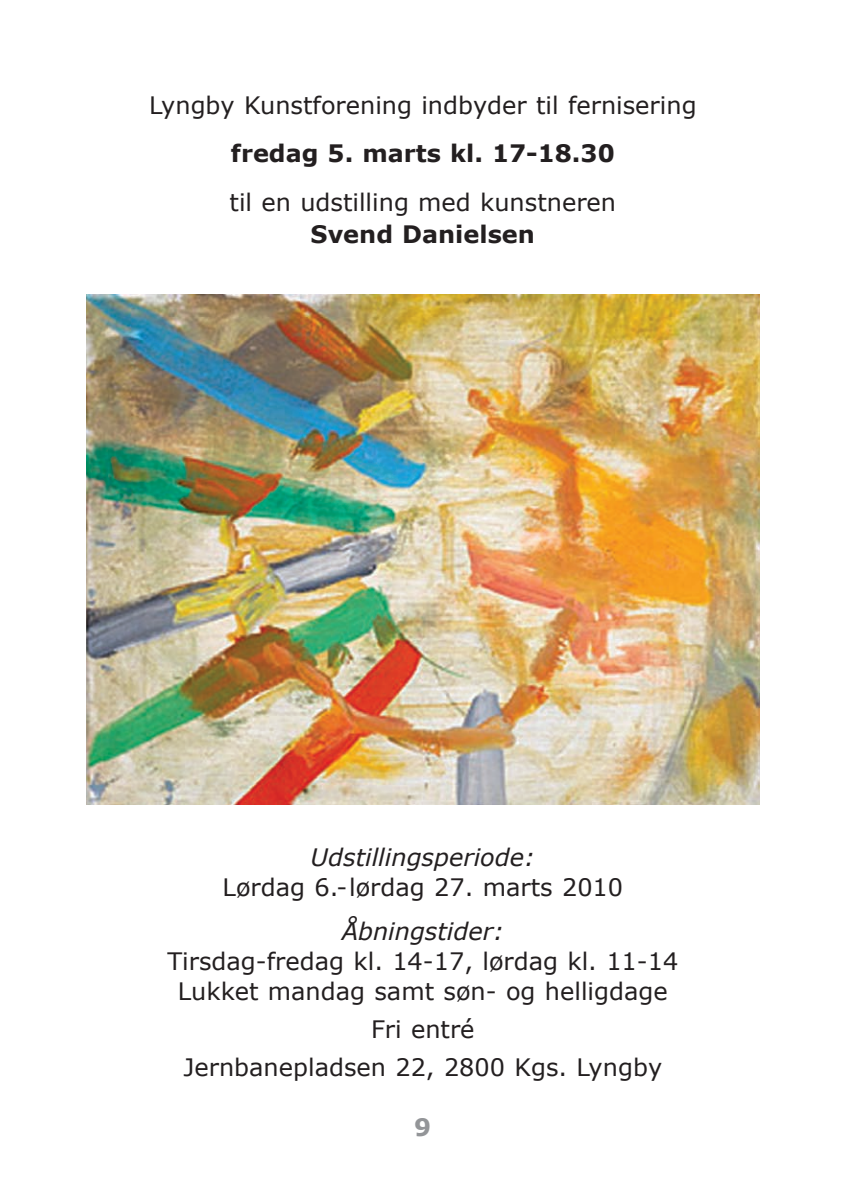
<style>
.page{position:relative;width:842px;height:1190px;background:#fff}
.page>*{position:absolute;margin:0;border:0;box-sizing:border-box;transform-origin:0 0}
.t1{font:24px/30px "Verdana";color:#231f20;text-align:center}
.t2{font:700 24px "Verdana";color:#231f20}
.t3{font:italic 24px "Verdana";color:#231f20}
.t4{font:700 24px "Verdana";color:#939598}
</style>
<div class="page">
<img style="left:86px;top:294px;width:674px;height:511px">
<p class="t1" style="left:149px;top:90px;width:548px">Lyngby Kunstforening indbyder til fernisering</p>
<p class="t2" style="left:231px;top:138px;width:385px">fredag 5. marts kl. 17-18.30</p>
<p class="t1" style="left:229px;top:186px;width:388px">til en udstilling med kunstneren</p>
<p class="t2" style="left:310px;top:218px;width:226px">Svend Danielsen</p>
<p class="t3" style="left:310px;top:841px;width:226px">Udstillingsperiode:</p>
<p class="t1" style="left:222px;top:871px;width:402px">Lørdag 6.-lørdag 27. marts 2010</p>
<p class="t3" style="left:341px;top:915px;width:164px">Åbningstider:</p>
<p class="t1" style="left:167px;top:945px;width:512px">Tirsdag-fredag kl. 14-17, lørdag kl. 11-14<br>Lukket mandag samt søn- og helligdage</p>
<p class="t1" style="left:183px;top:1009px;width:480px;line-height:38px">Fri entré<br>Jernbanepladsen 22, 2800 Kgs. Lyngby</p>
<p class="t4" style="left:414px;top:1111px;width:19px">9</p>
</div>
